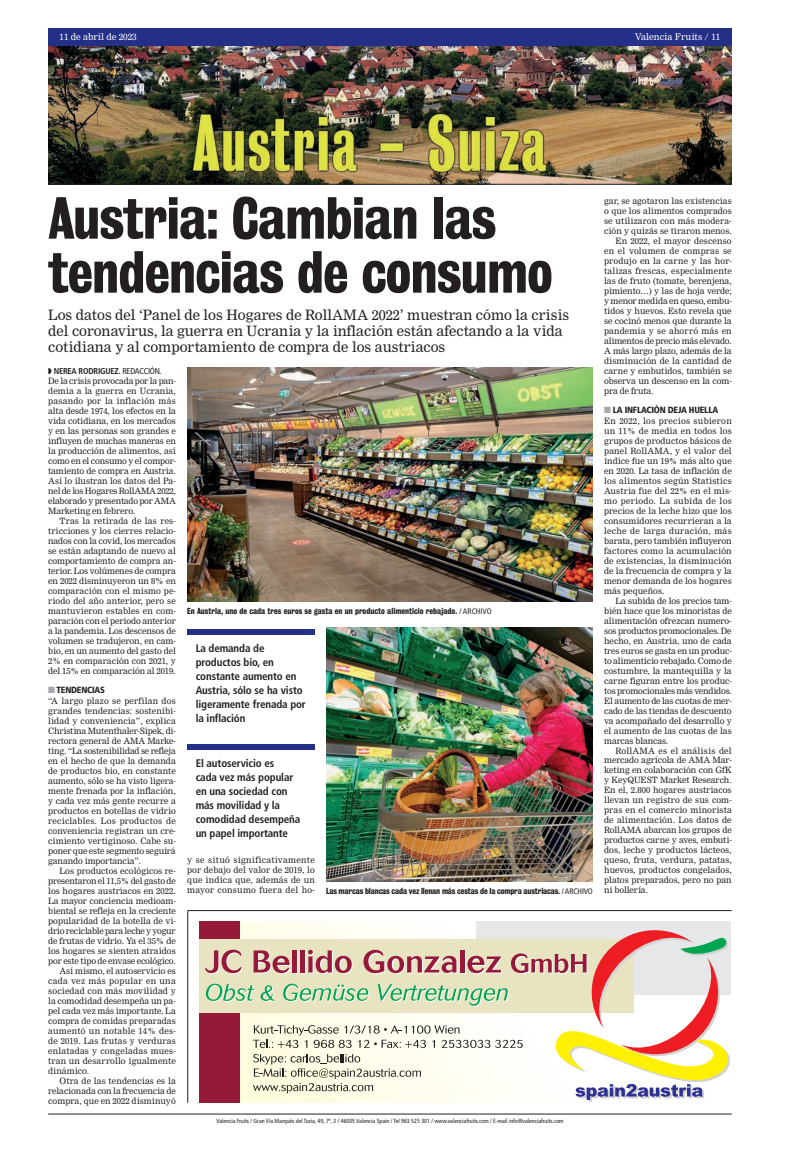
<style>
.page{position:relative;width:797px;height:1151px;background:#fff}
.page>*{position:absolute;margin:0;border:0;box-sizing:border-box;transform-origin:0 0}
.t1{font:54px/54px "Bureau Grot Three Seven";letter-spacing:-.015em;color:#231f20}
.t2{font:14px/16px "Nimrod";color:#231f20}
.t3{font:700 condensed 11px/14px "Frutiger";letter-spacing:-.01em;color:#231f20}
.t4{font:900 condensed 9px "Frutiger";letter-spacing:-.025em;color:#231f20}
.t5{font:9px "Nimrod";color:#fff}
.t6{font:8.5px/10px "Nimrod";color:#231f20;text-align:justify}
.t7{font:8.5px "Nimrod";letter-spacing:-.02em;color:#231f20}
.t8{font:8.5px "Nimrod";letter-spacing:.02em;color:#231f20}
.t9{font:8.5px "Nimrod";letter-spacing:.025em;color:#231f20}
.t10{font:8.5px "Nimrod";letter-spacing:-.025em;color:#231f20}
.t11{font:700 condensed 8.5px "Frutiger";letter-spacing:-.025em;color:#231f20}
.t12{font:8px "Bureau Grot Three Seven";color:#231f20}
.t13{font:condensed 6px "Frutiger";color:#231f20}
.s1{font-weight:400}
.s2{color:#a8a9ad}
.s3{font-family:"Frutiger";font-stretch:condensed}
</style>
<div class="page">
<img style="left:48px;top:45px;width:683px;height:139px">
<div style="left:48px;top:28px;width:683px;height:17px;background:#242f88"></div>
<hr style="left:48px;top:1114px;width:683px;height:1px;background:#231f20">
<svg style="left:199px;top:921px;width:532px;height:182px"></svg>
<hr style="left:188px;top:910px;width:543px;height:1px;background:#231f20">
<hr style="left:187px;top:910px;width:1px;height:193px;background:#231f20">
<hr style="left:48px;top:184px;width:683px;height:1px;background:#231f20">
<img style="left:187px;top:367px;width:405px;height:234px">
<img style="left:326px;top:628px;width:266px;height:254px">
<div style="left:187px;top:629px;width:128px;height:6px;background:#242f88"></div>
<div style="left:187px;top:744px;width:128px;height:6px;background:#242f88"></div>
<p class="t5" style="left:60px;top:32px;width:79px">11 de abril de 2023</p>
<p class="t5" style="left:634px;top:32px;width:87px">Valencia Fruits / 11</p>
<h1 class="t1" style="left:48px;top:191px;width:506px">Austria: Cambian las tendencias de consumo</h1>
<h2 class="t2" style="left:48px;top:307px;width:522px">Los datos del ‘Panel de los Hogares de RollAMA 2022’ muestran cómo la crisis del coronavirus, la guerra en Ucrania y la inflación están afectando a la vida cotidiana y al comportamiento de compra de los austriacos</h2>
<p class="t11" style="left:54px;top:366px;width:109px">NEREA RODRIGUEZ. <span class="s1">REDACCIÓN.</span></p>
<p class="t6" style="left:48px;top:376px;width:129px">De la crisis provocada por la pan&shy;demia a la guerra en Ucrania, pasando por la inflación más alta desde 1974, los efectos en la vida cotidiana, en los mercados y en las personas son grandes e influyen de muchas maneras en la producción de alimentos, así como en el consumo y el compor&shy;tamiento de compra en Austria.<br>Así lo ilustran los datos del Pa&shy;nel de los Hogares RollAMA 2022, elaborado y presentado por AMA Marketing en febrero.</p>
<p class="t6" style="left:48px;top:515px;width:129px;text-indent:11px">Tras la retirada de las res&shy;tricciones y los cierres relacio&shy;nados con la covid, los mercados se están adaptando de nuevo al comportamiento de compra an&shy;terior. Los volúmenes de compra en 2022 disminuyeron un 8% en comparación con el mismo pe&shy;riodo del año anterior, pero se mantuvieron estables en com&shy;paración con el periodo anterior a la pandemia. Los descensos de volumen se tradujeron, en cam&shy;bio, en un aumento del gasto del 2% en comparación con 2021, y del 15% en comparación al 2019.</p>
<p class="t4" style="left:48px;top:684px;width:58px"><span class="s2">■</span> TENDENCIAS</p>
<p class="t6" style="left:48px;top:696px;width:129px">“A largo plazo se perfilan dos grandes tendencias: sostenibi&shy;lidad y conveniencia”, explica Christina Mutenthaler-Sipek, di&shy;rectora general de AMA Marke&shy;ting. “La sostenibilidad se refleja en el hecho de que la demanda de productos bio, en constante aumento, sólo se ha visto ligera&shy;mente frenada por la inflación, y cada vez más gente recurre a productos en botellas de vidrio reciclables. Los productos de conveniencia registran un cre&shy;cimiento vertiginoso. Cabe su&shy;poner que este segmento seguirá ganando importancia”.</p>
<p class="t6" style="left:60px;top:865px;width:118px">Los productos ecológicos re-</p>
<p class="t7" style="left:48px;top:875px;width:129px">presentaron el 11,5% del gasto de</p>
<p class="t6" style="left:48px;top:885px;width:129px">los hogares austriacos en 2022.</p>
<p class="t6" style="left:48px;top:895px;width:129px">La mayor conciencia medioam-</p>
<p class="t6" style="left:48px;top:905px;width:129px">biental se refleja en la creciente</p>
<p class="t6" style="left:48px;top:915px;width:129px">popularidad de la botella de vi-</p>
<p class="t10" style="left:48px;top:925px;width:129px">drio reciclable para leche y yogur</p>
<p class="t6" style="left:48px;top:935px;width:129px">de frutas de vidrio. Ya el 35% de</p>
<p class="t6" style="left:48px;top:945px;width:129px">los hogares se sienten atraídos</p>
<p class="t6" style="left:48px;top:955px;width:129px">por este tipo de envase ecológico.</p>
<p class="t6" style="left:60px;top:965px;width:118px">Así mismo, el autoservicio es</p>
<p class="t9" style="left:48px;top:975px;width:129px">cada vez más popular en una</p>
<p class="t6" style="left:48px;top:985px;width:129px">sociedad con más movilidad y</p>
<p class="t6" style="left:48px;top:995px;width:129px">la comodidad desempeña un pa-</p>
<p class="t6" style="left:48px;top:1005px;width:129px">pel cada vez más importante. La</p>
<p class="t6" style="left:48px;top:1015px;width:129px">compra de comidas preparadas</p>
<p class="t9" style="left:48px;top:1025px;width:129px">aumentó un notable 14% des-</p>
<p class="t6" style="left:48px;top:1035px;width:129px">de 2019. Las frutas y verduras</p>
<p class="t8" style="left:48px;top:1045px;width:129px">enlatadas y congeladas mues-</p>
<p class="t6" style="left:48px;top:1055px;width:129px">tran un desarrollo igualmente</p>
<p class="t6" style="left:48px;top:1065px;width:42px">dinámico.</p>
<p class="t6" style="left:60px;top:1075px;width:118px">Otra de las tendencias es la</p>
<p class="t6" style="left:48px;top:1085px;width:129px">relacionada con la frecuencia de</p>
<p class="t6" style="left:48px;top:1095px;width:129px">compra, que en 2022 disminuyó</p>
<p class="t12" style="left:187px;top:606px;width:306px">En Austria, uno de cada tres euros se gasta en un producto alimenticio rebajado. <span class="s3">/ ARCHIVO</span></p>
<p class="t3" style="left:196px;top:641px;width:112px">La demanda de productos bio, en constante aumento en<br>Austria, sólo se ha visto ligeramente frenada por la inflación</p>
<p class="t3" style="left:196px;top:756px;width:106px">El autoservicio es<br>cada vez más popular en una sociedad con más movilidad y la comodidad desempeña un papel importante</p>
<p class="t6" style="left:187px;top:855px;width:129px">y se situó significativamente por debajo del valor de 2019, lo que indica que, además de un mayor consumo fuera del ho-</p>
<p class="t12" style="left:326px;top:886px;width:268px">Las marcas blancas cada vez llenan más cestas de la compra austriacas. <span class="s3">/ ARCHIVO</span></p>
<p class="t13" style="left:216px;top:1117px;width:349px">Valencia Fruits / Gran Vía Marqués del Turia, 49, 7º, 2 / 46005 Valencia Spain / Tel 963 525 301 / www.valenciafruits.com / E-mail info@valenciafruits.com</p>
<p class="t6" style="left:604px;top:196px;width:129px">gar, se agotaron las existencias</p>
<p class="t6" style="left:604px;top:206px;width:129px">o que los alimentos comprados</p>
<p class="t6" style="left:604px;top:216px;width:129px">se utilizaron con más modera-</p>
<p class="t6" style="left:604px;top:226px;width:129px">ción y quizás se tiraron menos.</p>
<p class="t6" style="left:615px;top:236px;width:118px">En 2022, el mayor descenso</p>
<p class="t8" style="left:604px;top:245px;width:129px">en el volumen de compras se</p>
<p class="t6" style="left:604px;top:256px;width:129px">produjo en la carne y las hor-</p>
<p class="t8" style="left:604px;top:265px;width:129px">talizas frescas, especialmente</p>
<p class="t6" style="left:604px;top:275px;width:129px">las de fruto (tomate, berenjena,</p>
<p class="t6" style="left:604px;top:285px;width:129px">pimiento…) y las de hoja verde;</p>
<p class="t7" style="left:604px;top:295px;width:129px">y menor medida en queso, embu-</p>
<p class="t6" style="left:604px;top:305px;width:129px">tidos y huevos. Esto revela que</p>
<p class="t6" style="left:604px;top:315px;width:129px">se cocinó menos que durante la</p>
<p class="t6" style="left:604px;top:325px;width:129px">pandemia y se ahorró más en</p>
<p class="t7" style="left:604px;top:335px;width:129px">alimentos de precio más elevado.</p>
<p class="t6" style="left:604px;top:345px;width:129px">A más largo plazo, además de la</p>
<p class="t6" style="left:604px;top:355px;width:129px">disminución de la cantidad de</p>
<p class="t6" style="left:604px;top:365px;width:129px">carne y embutidos, también se</p>
<p class="t6" style="left:604px;top:375px;width:129px">observa un descenso en la com-</p>
<p class="t6" style="left:604px;top:385px;width:51px">pra de fruta.</p>
<p class="t4" style="left:604px;top:404px;width:116px"><span class="s2">■</span> LA INFLACIÓN DEJA HUELLA</p>
<p class="t6" style="left:604px;top:416px;width:129px">En 2022, los precios subieron un 11% de media en todos los grupos de productos básicos de panel RollAMA, y el valor del índice fue un 19% más alto que en 2020. La tasa de inflación de los alimentos según Statistics Austria fue del 22% en el mis&shy;mo periodo. La subida de los precios de la leche hizo que los consumidores recurrieran a la leche de larga duración, más barata, pero también influyeron factores como la acumulación de existencias, la disminución de la frecuencia de compra y la menor demanda de los hogares más pequeños.</p>
<p class="t6" style="left:604px;top:595px;width:129px;text-indent:11px">La subida de los precios tam&shy;bién hace que los minoristas de alimentación ofrezcan numero&shy;sos productos promocionales. De hecho, en Austria, uno de cada tres euros se gasta en un produc&shy;to alimenticio rebajado. Como de costumbre, la mantequilla y la carne figuran entre los produc&shy;tos promocionales más vendidos.<br>El aumento de las cuotas de mer&shy;cado de las tiendas de descuento va acompañado del desarrollo y el aumento de las cuotas de las marcas blancas.</p>
<p class="t6" style="left:604px;top:745px;width:129px;text-indent:11px">RollAMA es el análisis del mercado agrícola de AMA Mar&shy;keting en colaboración con GfK y KeyQUEST Market Research.<br>En el, 2.800 hogares austriacos llevan un registro de sus com&shy;pras en el comercio minorista de alimentación. Los datos de RollAMA abarcan los grupos de productos carne y aves, embuti&shy;dos, leche y productos lácteos, queso, fruta, verdura, patatas, huevos, productos congelados, platos preparados, pero no pan ni bollería.</p>
</div>
